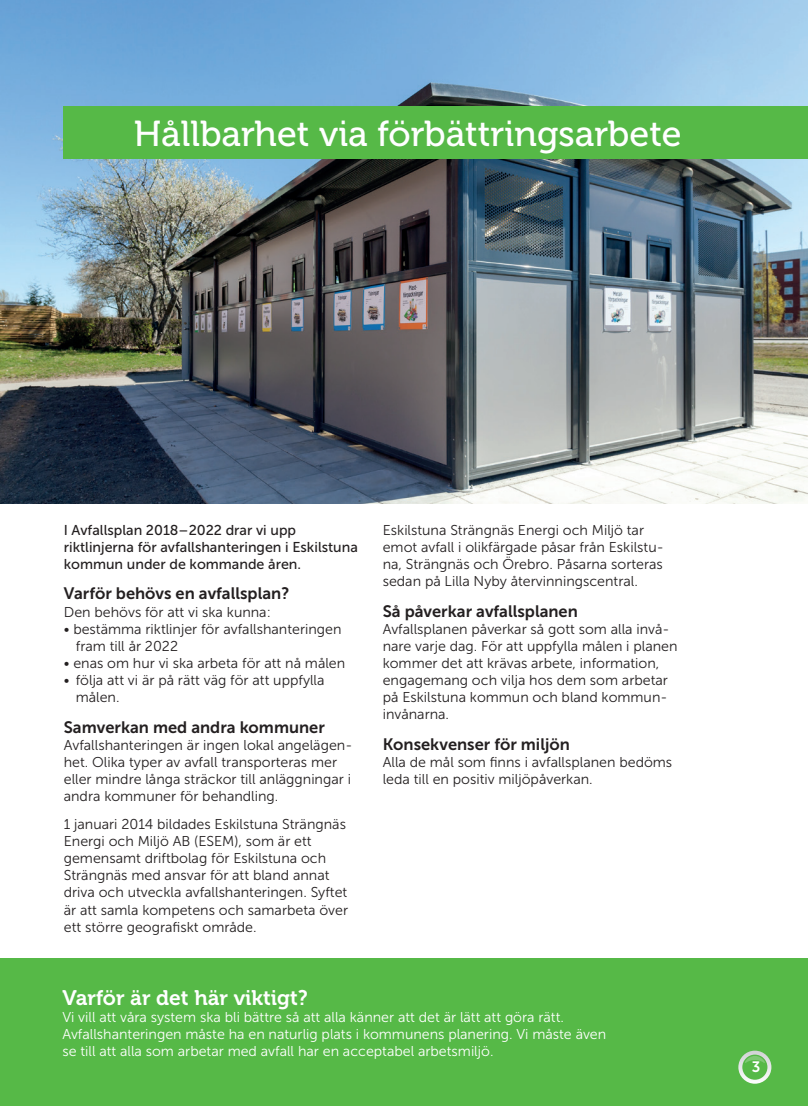
<style>
.page{position:relative;width:808px;height:1106px;background:#fff}
.page>*{position:absolute;margin:0;border:0;box-sizing:border-box;transform-origin:0 0}
.t1{font:36px "Museo 500";color:#fff}
.t2{font:21px "Museo 700";color:#fff}
.t3{font:16.5px "Museo Sans 700";color:#231f20}
.t4{font:15px "Museo Sans 700";color:#fff}
.t5{font:14.25px/17.1px "Museo Sans 300";color:#231f20}
.t6{font:14.25px/17.1px "Museo Sans 300";color:#fff}
.t7{font:14.25px/17.1px "Museo Sans 500";color:#231f20}
</style>
<div class="page">
<div style="left:0;top:959px;width:808px;height:147px;background:#56b947"></div>
<img style="left:0;top:0;width:808px;height:503px">
<svg style="left:738px;top:1050px;width:33px;height:33px"></svg>
<div style="left:742px;top:1054px;width:25px;height:25px;background:#56b947;border-radius:50%"></div>
<svg style="left:745px;top:1055px;width:20px;height:8px"></svg>
<div style="left:64px;top:106px;width:744px;height:52px;background:#56b947"></div>
<h1 class="t1" style="left:134px;top:114px;width:549px">Hållbarhet via förbättringsarbete</h1>
<p class="t7" style="left:64px;top:521px;width:296px">I Avfallsplan 2018–2022 drar vi upp riktlinjerna för avfallshanteringen i Eskilstuna kommun under de kommande åren.</p>
<p class="t3" style="left:64px;top:584px;width:227px">Varför behövs en avfallsplan?</p>
<p class="t5" style="left:64px;top:603px;width:209px">Den behövs för att vi ska kunna:</p>
<p class="t5" style="left:76px;top:620px;width:267px;text-indent:-12px">• bestämma riktlinjer för avfallshanteringen fram till år 2022</p>
<p class="t5" style="left:64px;top:654px;width:283px">• enas om hur vi ska arbeta för att nå målen</p>
<p class="t5" style="left:76px;top:671px;width:250px;text-indent:-12px">• följa att vi är på rätt väg för att uppfylla målen.</p>
<p class="t3" style="left:64px;top:718px;width:263px">Samverkan med andra kommuner</p>
<p class="t5" style="left:64px;top:736px;width:290px">Avfallshanteringen är ingen lokal angelägen&shy;het. Olika typer av avfall transporteras mer eller mindre långa sträckor till anläggningar i andra kommuner för behandling.</p>
<p class="t5" style="left:64px;top:815px;width:286px">1 januari 2014 bildades Eskilstuna Strängnäs Energi och Miljö AB (ESEM), som är ett gemensamt driftbolag för Eskilstuna och Strängnäs med ansvar för att bland annat driva och utveckla avfallshanteringen. Syftet är att samla kompetens och samarbeta över ett större geografiskt område.</p>
<p class="t5" style="left:383px;top:521px;width:282px">Eskilstuna Strängnäs Energi och Miljö tar emot avfall i olikfärgade påsar från Eskilstu&shy;na, Strängnäs och Örebro. Påsarna sorteras sedan på Lilla Nyby återvinningscentral.</p>
<p class="t3" style="left:383px;top:601px;width:197px">Så påverkar avfallsplanen</p>
<p class="t5" style="left:383px;top:620px;width:296px">Avfallsplanen påverkar så gott som alla invå&shy;nare varje dag. För att uppfylla målen i planen kommer det att krävas arbete, information, engagemang och vilja hos dem som arbetar på Eskilstuna kommun och bland kommun&shy;invånarna.</p>
<p class="t3" style="left:383px;top:735px;width:189px">Konsekvenser för miljön</p>
<p class="t5" style="left:383px;top:753px;width:291px">Alla de mål som finns i avfallsplanen bedöms leda till en positiv miljöpåverkan.</p>
<h2 class="t2" style="left:62px;top:985px;width:247px">Varför är det här viktigt?</h2>
<p class="t6" style="left:62px;top:1008px;width:545px">Vi vill att våra system ska bli bättre så att alla känner att det är lätt att göra rätt.<br>Avfallshanteringen måste ha en naturlig plats i kommunens planering. Vi måste även se till att alla som arbetar med avfall har en acceptabel arbetsmiljö.</p>
<p class="t4" style="left:752px;top:1058px;width:10px">3</p>
</div>
